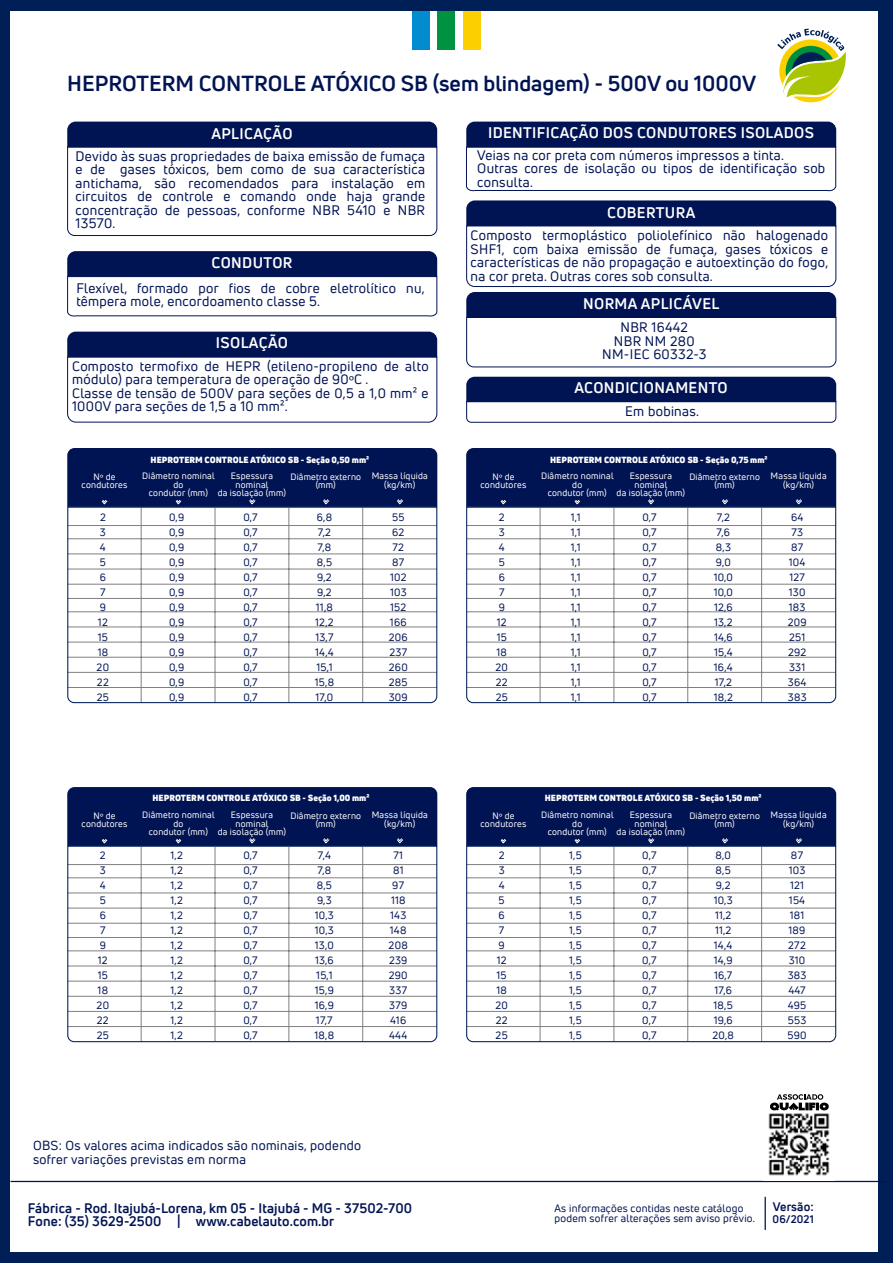
<style>
.page{position:relative;width:893px;height:1263px;background:#001f57}
.page>*{position:absolute;margin:0;border:0;box-sizing:border-box;transform-origin:0 0}
.t1{font:700 21.3px "Uni Neue";color:#001353}
.t2{font:700 15px "Uni Neue";letter-spacing:.025em;color:#fff}
.t3{font:13.5px/13.5px "Uni Neue";letter-spacing:.025em;color:#001353}
.t4{font:700 13.5px/13.5px "Uni Neue";letter-spacing:.01em;color:#001353}
.t5{font:12.9px/14.4px "Uni Neue";letter-spacing:.025em;color:#001353}
.t6{font:700 12.15px "Uni Neue";letter-spacing:.01em;color:#001353}
.t7{font:700 10.8px "Uni Neue";letter-spacing:.01em;color:#001353}
.t8{font:10.5px/15px "Uni Neue";letter-spacing:.025em;color:#001353;text-align:center}
.t9{font:9px/8.2px "Uni Neue";letter-spacing:.025em;color:#fff;text-align:center}
.t10{font:900 8.7px "Uni Neue";color:#fff}
.s1{font-family:"Myriad Pro"}
</style>
<div class="page">
<div style="left:11px;top:11px;width:867px;height:1240px;background:#fff"></div>
<svg style="left:777px;top:29px;width:69px;height:74px"></svg>
<div style="left:412px;top:11px;width:17px;height:39px;background:#008ccf"></div>
<div style="left:438px;top:11px;width:17px;height:39px;background:#009141"></div>
<div style="left:463px;top:11px;width:17px;height:39px;background:#fccf00"></div>
<svg style="left:765px;top:1196px;width:1px;height:34px"></svg>
<hr style="left:10px;top:1181px;width:875px;height:1px;background:#001353">
<img style="left:768px;top:1113px;width:62px;height:63px">
<svg style="left:770px;top:1094px;width:59px;height:17px"></svg>
<div style="left:67px;top:448px;width:370px;height:58px;background:#001353"></div>
<svg style="left:67px;top:506px;width:371px;height:198px"></svg>
<div style="left:466px;top:448px;width:370px;height:58px;background:#001353"></div>
<svg style="left:466px;top:506px;width:371px;height:198px"></svg>
<div style="left:67px;top:787px;width:370px;height:58px;background:#001353"></div>
<svg style="left:67px;top:845px;width:371px;height:198px"></svg>
<div style="left:466px;top:787px;width:370px;height:58px;background:#001353"></div>
<svg style="left:466px;top:845px;width:371px;height:198px"></svg>
<svg style="left:466px;top:377px;width:370px;height:46px"></svg>
<svg style="left:466px;top:200px;width:370px;height:167px"></svg>
<svg style="left:67px;top:332px;width:370px;height:91px"></svg>
<svg style="left:466px;top:122px;width:370px;height:69px"></svg>
<svg style="left:67px;top:251px;width:370px;height:66px"></svg>
<svg style="left:67px;top:122px;width:370px;height:114px"></svg>
<h1 class="t1" style="left:67px;top:70px;width:690px">HEPROTERM CONTROLE ATÓXICO SB (sem blindagem) - 500V ou 1000V</h1>
<h2 class="t2" style="left:211px;top:125px;width:83px">APLICAÇÃO</h2>
<p class="t3" style="left:76px;top:149px;width:351px;text-align:justify">Devido às suas propriedades de baixa emissão de fumaça e de gases tóxicos, bem como de sua característica antichama, são recomendados para instalação em circuitos de controle e comando onde haja grande concentração de pessoas, conforme NBR 5410 e NBR 13570.</p>
<h2 class="t2" style="left:212px;top:253px;width:82px">CONDUTOR</h2>
<p class="t3" style="left:76px;top:281px;width:350px">Flexível, formado por fios de cobre eletrolítico nu, têmpera mole, encordoamento classe 5.</p>
<h2 class="t2" style="left:216px;top:333px;width:74px">ISOLAÇÃO</h2>
<p class="t3" style="left:72px;top:359px;width:358px">Composto termofixo de HEPR (etileno-propileno de alto módulo) para temperatura de operação de 90<span class="s1">º</span>C .<br>Classe de tensão de 500V para seções de 0,5 a 1,0 mm² e 1000V para seções de 1,5 a 10 mm².</p>
<p class="t10" style="left:151px;top:454px;width:220px">HEPROTERM CONTROLE ATÓXICO SB - Seção 0,50 mm²</p>
<h2 class="t2" style="left:488px;top:123px;width:328px">IDENTIFICAÇÃO DOS CONDUTORES ISOLADOS</h2>
<p class="t3" style="left:477px;top:148px;width:350px">Veias na cor preta com números impressos a tinta.<br>Outras cores de isolação ou tipos de identificação sob consulta.</p>
<h2 class="t2" style="left:607px;top:203px;width:90px">COBERTURA</h2>
<p class="t3" style="left:471px;top:229px;width:359px;text-align:justify">Composto termoplástico poliolefínico não halogenado SHF1, com baixa emissão de fumaça, gases tóxicos e características de não propagação e autoextinção do fogo, na cor preta. Outras cores sob consulta.</p>
<h2 class="t2" style="left:583px;top:294px;width:138px">NORMA APLICÁVEL</h2>
<p class="t3" style="left:602px;top:320px;width:106px;text-align:center">NBR 16442<br>NBR NM 280<br>NM-IEC 60332-3</p>
<h2 class="t2" style="left:574px;top:378px;width:155px">ACONDICIONAMENTO</h2>
<p class="t3" style="left:625px;top:404px;width:75px">Em bobinas.</p>
<p class="t10" style="left:550px;top:454px;width:219px">HEPROTERM CONTROLE ATÓXICO SB - Seção 0,75 mm²</p>
<p class="t9" style="left:82px;top:472px;width:47px">N<span class="s1">º</span> de condutores</p>
<p class="t9" style="left:142px;top:472px;width:74px">Diâmetro nominal do<br>condutor (mm)</p>
<p class="t9" style="left:290px;top:472px;width:72px">Diâmetro externo (mm)</p>
<p class="t9" style="left:372px;top:472px;width:58px">Massa líquida (kg/km)</p>
<p class="t9" style="left:218px;top:472px;width:70px">Espessura nominal<br>da isolação (mm)</p>
<p class="t9" style="left:480px;top:472px;width:47px">N<span class="s1">º</span> de condutores</p>
<p class="t9" style="left:541px;top:472px;width:74px">Diâmetro nominal do<br>condutor (mm)</p>
<p class="t9" style="left:689px;top:472px;width:72px">Diâmetro externo (mm)</p>
<p class="t9" style="left:771px;top:472px;width:58px">Massa líquida (kg/km)</p>
<p class="t9" style="left:617px;top:472px;width:70px">Espessura nominal<br>da isolação (mm)</p>
<p class="t8" style="left:97px;top:509px;width:14px">2<br>3<br>4<br>5<br>6<br>7<br>9<br>12<br>15<br>18<br>20<br>22<br>25</p>
<p class="t8" style="left:169px;top:509px;width:17px;text-align:justify">0,9<br>0,9<br>0,9<br>0,9<br>0,9<br>0,9<br>0,9<br>0,9<br>0,9<br>0,9<br>0,9<br>0,9<br>0,9</p>
<p class="t8" style="left:243px;top:509px;width:16px;text-align:justify">0,7<br>0,7<br>0,7<br>0,7<br>0,7<br>0,7<br>0,7<br>0,7<br>0,7<br>0,7<br>0,7<br>0,7<br>0,7</p>
<p class="t8" style="left:315px;top:509px;width:21px;text-align:left">6,8<br>7,2<br>7,8<br>8,5<br>9,2<br>9,2<br>11,8<br>12,2<br>13,7<br>14,4<br>15,1<br>15,8<br>17,0</p>
<p class="t8" style="left:389px;top:509px;width:21px">55<br>62<br>72<br>87<br>102<br>103<br>152<br>166<br>206<br>237<br>260<br>285<br>309</p>
<p class="t10" style="left:152px;top:792px;width:218px">HEPROTERM CONTROLE ATÓXICO SB - Seção 1,00 mm²</p>
<p class="t8" style="left:496px;top:509px;width:14px">2<br>3<br>4<br>5<br>6<br>7<br>9<br>12<br>15<br>18<br>20<br>22<br>25</p>
<p class="t8" style="left:642px;top:509px;width:16px;text-align:justify">0,7<br>0,7<br>0,7<br>0,7<br>0,7<br>0,7<br>0,7<br>0,7<br>0,7<br>0,7<br>0,7<br>0,7<br>0,7</p>
<p class="t8" style="left:714px;top:509px;width:21px;text-align:left">7,2<br>7,6<br>8,3<br>9,0<br>10,0<br>10,0<br>12,6<br>13,2<br>14,6<br>15,4<br>16,4<br>17,2<br>18,2</p>
<p class="t8" style="left:788px;top:509px;width:20px">64<br>73<br>87<br>104<br>127<br>130<br>183<br>209<br>251<br>292<br>331<br>364<br>383</p>
<p class="t8" style="left:571px;top:509px;width:11px;text-align:justify">1,1<br>1,1<br>1,1<br>1,1<br>1,1<br>1,1<br>1,1<br>1,1<br>1,1<br>1,1<br>1,1<br>1,1<br>1,1</p>
<p class="t10" style="left:545px;top:792px;width:218px">HEPROTERM CONTROLE ATÓXICO SB - Seção 1,50 mm²</p>
<p class="t9" style="left:82px;top:811px;width:47px">N<span class="s1">º</span> de condutores</p>
<p class="t9" style="left:142px;top:811px;width:74px">Diâmetro nominal do<br>condutor (mm)</p>
<p class="t9" style="left:290px;top:811px;width:72px">Diâmetro externo (mm)</p>
<p class="t9" style="left:372px;top:811px;width:58px">Massa líquida (kg/km)</p>
<p class="t9" style="left:218px;top:811px;width:70px">Espessura nominal<br>da isolação (mm)</p>
<p class="t9" style="left:480px;top:811px;width:47px">N<span class="s1">º</span> de condutores</p>
<p class="t9" style="left:541px;top:811px;width:74px">Diâmetro nominal do<br>condutor (mm)</p>
<p class="t9" style="left:689px;top:811px;width:72px">Diâmetro externo (mm)</p>
<p class="t9" style="left:771px;top:811px;width:58px">Massa líquida (kg/km)</p>
<p class="t9" style="left:617px;top:811px;width:70px">Espessura nominal<br>da isolação (mm)</p>
<p class="t8" style="left:97px;top:848px;width:14px">2<br>3<br>4<br>5<br>6<br>7<br>9<br>12<br>15<br>18<br>20<br>22<br>25</p>
<p class="t8" style="left:171px;top:848px;width:14px;text-align:justify">1,2<br>1,2<br>1,2<br>1,2<br>1,2<br>1,2<br>1,2<br>1,2<br>1,2<br>1,2<br>1,2<br>1,2<br>1,2</p>
<p class="t8" style="left:243px;top:848px;width:16px;text-align:justify">0,7<br>0,7<br>0,7<br>0,7<br>0,7<br>0,7<br>0,7<br>0,7<br>0,7<br>0,7<br>0,7<br>0,7<br>0,7</p>
<p class="t8" style="left:315px;top:848px;width:21px">7,4<br>7,8<br>8,5<br>9,3<br>10,3<br>10,3<br>13,0<br>13,6<br>15,1<br>15,9<br>16,9<br>17,7<br>18,8</p>
<p class="t8" style="left:389px;top:848px;width:21px">71<br>81<br>97<br>118<br>143<br>148<br>208<br>239<br>290<br>337<br>379<br>416<br>444</p>
<p class="t5" style="left:33px;top:1138px;width:330px">OBS: Os valores acima indicados são nominais, podendo sofrer variações previstas em norma</p>
<p class="t4" style="left:28px;top:1201px;width:386px">Fábrica - Rod. Itajubá-Lorena, km 05 - Itajubá - MG - 37502-700<br>Fone: (35) 3629-2500 | www.cabelauto.com.br</p>
<p class="t8" style="left:495px;top:847px;width:14px">2<br>3<br>4<br>5<br>6<br>7<br>9<br>12<br>15<br>18<br>20<br>22<br>25</p>
<p class="t8" style="left:642px;top:847px;width:16px;text-align:justify">0,7<br>0,7<br>0,7<br>0,7<br>0,7<br>0,7<br>0,7<br>0,7<br>0,7<br>0,7<br>0,7<br>0,7<br>0,7</p>
<p class="t8" style="left:712px;top:847px;width:23px">8,0<br>8,5<br>9,2<br>10,3<br>11,2<br>11,2<br>14,4<br>14,9<br>16,7<br>17,6<br>18,5<br>19,6<br>20,8</p>
<p class="t8" style="left:787px;top:848px;width:21px">87<br>103<br>121<br>154<br>181<br>189<br>272<br>310<br>383<br>447<br>495<br>553<br>590</p>
<p class="t8" style="left:569px;top:847px;width:14px;text-align:justify">1,5<br>1,5<br>1,5<br>1,5<br>1,5<br>1,5<br>1,5<br>1,5<br>1,5<br>1,5<br>1,5<br>1,5<br>1,5</p>
<p class="t8" style="left:555px;top:1203px;width:202px;line-height:9.9px;text-align:left">As informações contidas neste catálogo podem sofrer alterações sem aviso prévio.</p>
<p class="t6" style="left:773px;top:1199px;width:42px">Versão:</p>
<p class="t7" style="left:773px;top:1212px;width:43px">06/2021</p>
</div>
